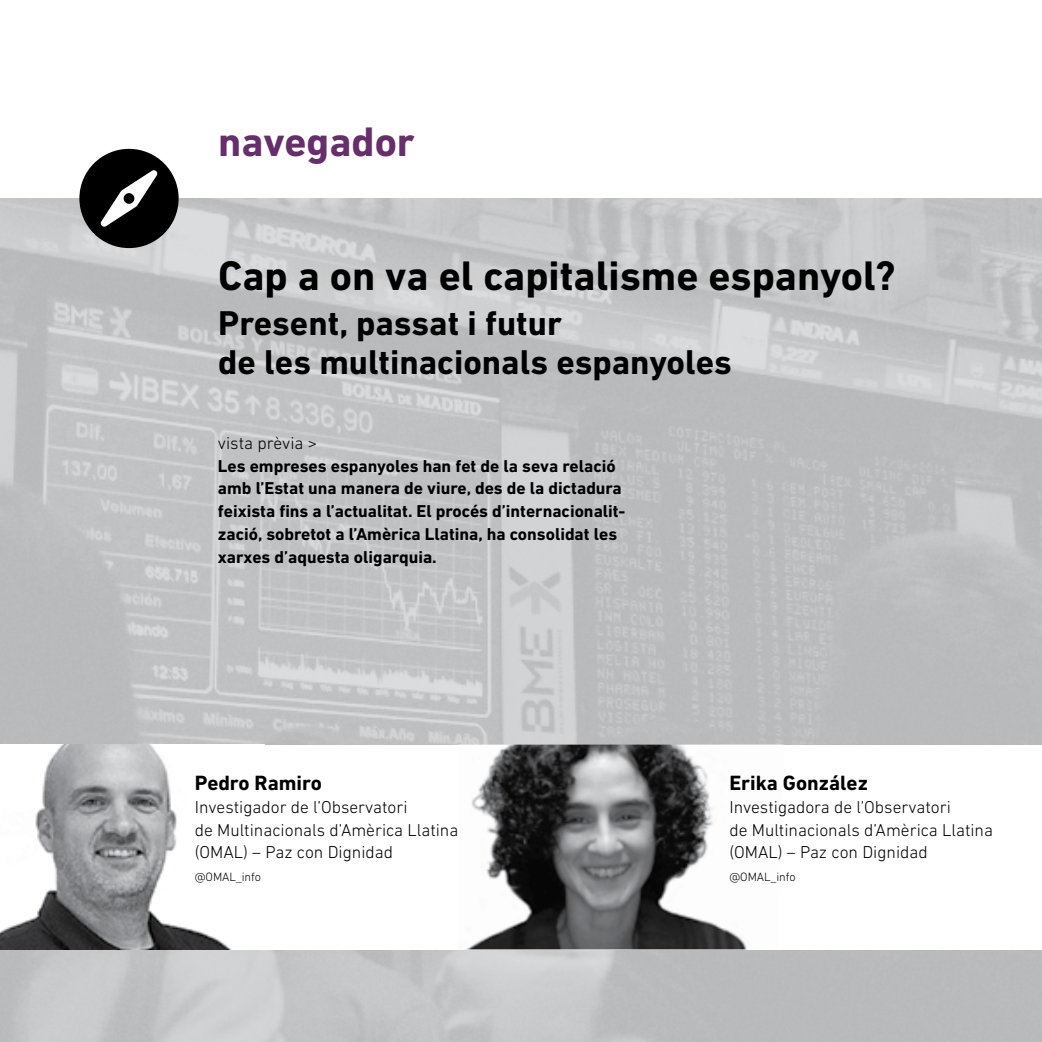
<style>
.page{position:relative;width:1042px;height:1042px;background:#fff}
.page>*{position:absolute;margin:0;border:0;box-sizing:border-box;transform-origin:0 0}
.t1{font:700 42px "DIN Next LT Pro";color:#000}
.t2{font:700 42px "DIN Next LT Pro";color:#662e6b}
.t3{font:700 35px/38.5px "DIN Next LT Pro";color:#000}
.t4{font:700 21px "DIN Next LT Pro";color:#000}
.t5{font:700 17.5px/22.8px "DIN Next LT Pro";color:#000}
.t6{font:300 17.5px/22.8px "DIN Next LT Pro";color:#000}
.t7{font:300 12.25px "DIN Next LT Pro";color:#000}
</style>
<div class="page">
<img style="left:0;top:198px;width:1042px;height:844px">
<div style="left:0;top:744px;width:1042px;height:205px;background:#fff"></div>
<img style="left:0;top:744px;width:231px;height:205px">
<div style="left:79px;top:149px;width:100px;height:99px;background:#000;border-radius:50%"></div>
<svg style="left:100px;top:170px;width:58px;height:57px"></svg>
<img style="left:458px;top:744px;width:326px;height:205px">
<h1 class="t2" style="left:218px;top:117px;width:198px">navegador</h1>
<h1 class="t1" style="left:218px;top:251px;width:679px">Cap a on va el capitalisme espanyol?</h1>
<h2 class="t3" style="left:218px;top:304px;width:515px">Present, passat i futur<br>de les multinacionals espanyoles</h2>
<p class="t6" style="left:218px;top:431px;width:101px">vista prèvia &gt;</p>
<p class="t5" style="left:218px;top:454px;width:409px">Les empreses espanyoles han fet de la seva relació amb l’Estat una manera de viure, des de la dictadura feixista fins a l’actualitat. El procés d’internacionalit&shy;zació, sobretot a l’Amèrica Llatina, ha consolidat les xarxes d’aquesta oligarquia.</p>
<p class="t4" style="left:195px;top:771px;width:129px">Pedro Ramiro</p>
<p class="t6" style="left:195px;top:795px;width:265px">Investigador de l’Observatori<br>de Multinacionals d’Amèrica Llatina (OMAL) – Paz con Dignidad</p>
<p class="t7" style="left:195px;top:870px;width:68px">@OMAL_info</p>
<p class="t4" style="left:729px;top:771px;width:140px">Erika González</p>
<p class="t6" style="left:729px;top:795px;width:265px">Investigadora de l’Observatori<br>de Multinacionals d’Amèrica Llatina (OMAL) – Paz con Dignidad</p>
<p class="t7" style="left:729px;top:870px;width:68px">@OMAL_info</p>
</div>
